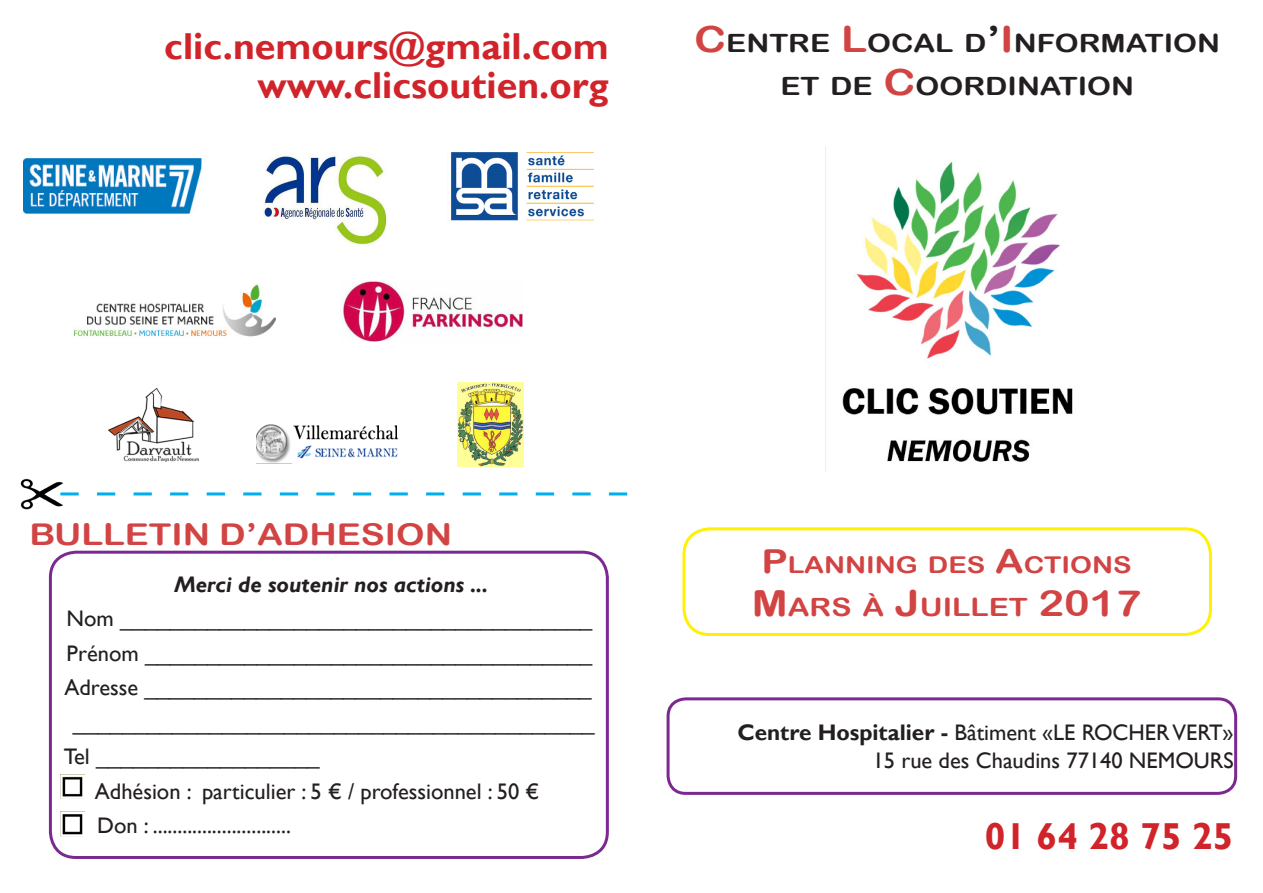
<style>
.page{position:relative;width:1263px;height:893px;background:#fff}
.page>*{position:absolute;margin:0;border:0;box-sizing:border-box;transform-origin:0 0}
.t1{font:700 37.5px "Gill Sans";color:#d1232a}
.t2{font:36px "Arial Rounded MT Bold";color:#d24343;scale:1.2 1}
.t3{font:30px "Arial Rounded MT Bold";color:#d24343;scale:1.2 1}
.t4{font:25.2px/43.2px "Arial Rounded MT Bold";color:#231f20;text-align:center;scale:1.2 1}
.t5{font:25.2px "Arial Rounded MT Bold";color:#d24343;scale:1.2 1}
.t6{font:23.1px "Arial Rounded MT Bold";color:#d24343;scale:1.2 1}
.t7{font:22.5px "Gill Sans";color:#231f20}
.t8{font:italic 700 22.5px "Gill Sans";color:#231f20}
.s1{font-size:36px;color:#d24343}
.s2{font-size:36px}
.s3{font-size:33px}
.s4{font-size:25.2px}
.s5{font-weight:700}
</style>
<div class="page">
<div style="left:666px;top:697px;width:571px;height:98px;border:3px solid #7b2991;border-radius:18px"></div>
<img style="left:825px;top:148px;width:248px;height:324px">
<div style="left:682px;top:527px;width:530px;height:109px;border:3px solid #fff101;border-radius:26px"></div>
<img style="left:60px;top:774px;width:25px;height:25px">
<img style="left:60px;top:811px;width:25px;height:25px">
<div style="left:49px;top:551px;width:560px;height:308px;border:3px solid #7b2991;border-radius:26px"></div>
<img style="left:23px;top:158px;width:179px;height:56px">
<img style="left:263px;top:152px;width:124px;height:94px">
<img style="left:451px;top:152px;width:143px;height:69px">
<img style="left:342px;top:280px;width:180px;height:62px">
<img style="left:20px;top:478px;width:46px;height:32px">
<svg style="left:60px;top:492px;width:567px;height:3px"></svg>
<img style="left:109px;top:388px;width:89px;height:74px">
<img style="left:458px;top:383px;width:66px;height:84px">
<img style="left:256px;top:424px;width:143px;height:40px">
<img style="left:73px;top:284px;width:202px;height:54px">
<p class="t1" style="left:164px;top:23px;width:446px">clic.nemours@gmail.com</p>
<p class="t1" style="left:258px;top:62px;width:353px">www.clicsoutien.org</p>
<p class="t4" style="left:694px;top:21px;width:440px"><span class="s1">C</span>ENTRE <span class="s1">L</span>OCAL D<span class="s2">’</span><span class="s1">I</span>NFORMATION<br>ET DE <span class="s1">C</span>OORDI NATION</p>
<p class="t3" style="left:30px;top:516px;width:328px">BULLETIN D’ADHESION</p>
<p class="t8" style="left:174px;top:571px;width:315px">Merci de soutenir nos actions ...</p>
<p class="t7" style="left:67px;top:606px;width:527px">Nom ______________________________________</p>
<p class="t7" style="left:67px;top:640px;width:527px">Prénom ____________________________________</p>
<p class="t7" style="left:64px;top:675px;width:529px">Adresse ____________________________________</p>
<p class="t7" style="left:73px;top:709px;width:523px">__________________________________________</p>
<p class="t7" style="left:64px;top:744px;width:257px">Tel __________________</p>
<p class="t7" style="left:95px;top:778px;width:446px">Adhésion : particulier : 5 € / professionnel : 50 €</p>
<p class="t7" style="left:97px;top:813px;width:195px">Don : ............................</p>
<p class="t6" style="left:761px;top:551px;width:310px"><span class="s3">P</span>LANNI NG DES <span class="s3">A</span>CTIONS</p>
<p class="t5" style="left:752px;top:592px;width:172px"><span class="s2">M</span>ARS À <span class="s2">J</span>UILL</p>
<p class="t2" style="left:989px;top:582px;width:129px"><span class="s4">ET</span> 2017</p>
<p class="t7" style="left:737px;top:719px;width:498px"><span class="s5">Centre Hospitalier -</span> Bâtiment «LE ROCHER VERT»</p>
<p class="t7" style="left:873px;top:747px;width:362px">15 rue des Chaudins 77140 NEMOURS</p>
<p class="t1" style="left:985px;top:813px;width:250px">01 64 28 75 25</p>
</div>
